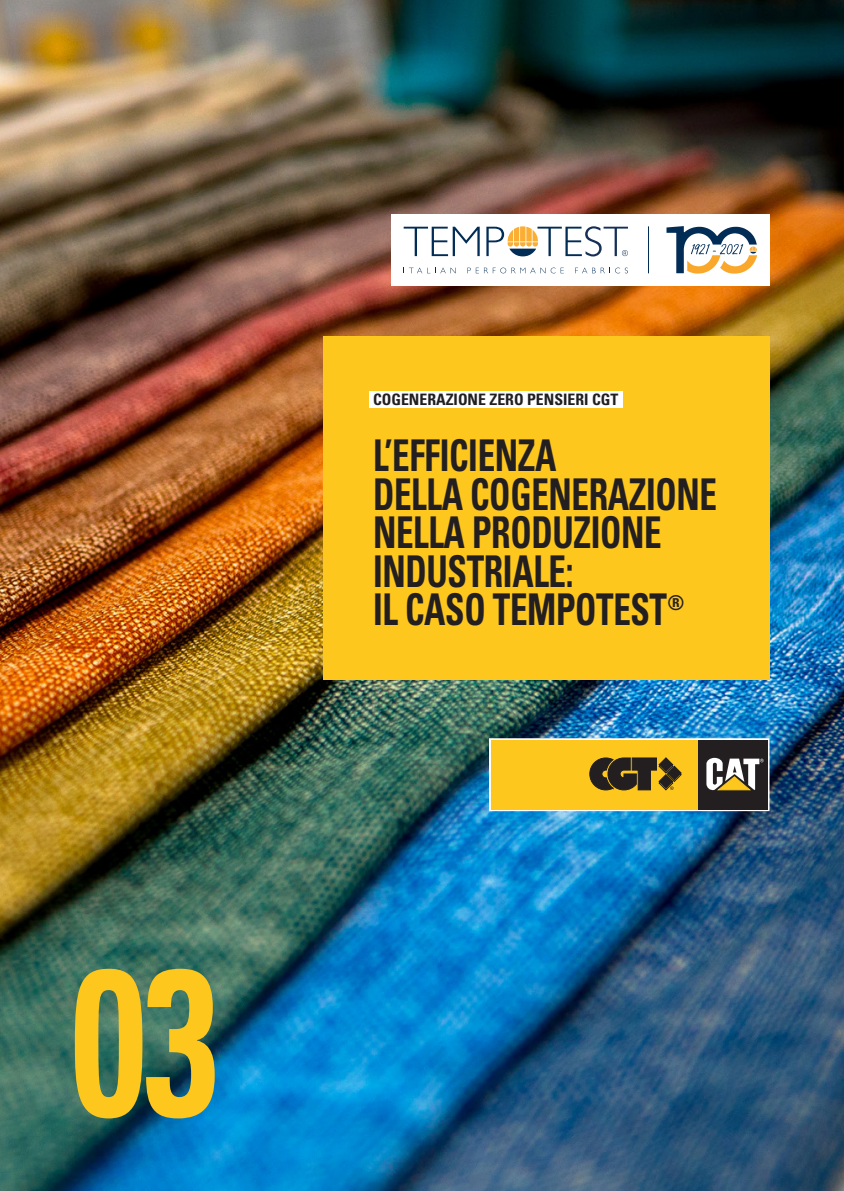
<style>
.page{position:relative;width:844px;height:1191px;background:#fff}
.page>*{position:absolute;margin:0;border:0;box-sizing:border-box;transform-origin:0 0}
.t1{font:700 condensed 208.95px "Univers LT Std";color:#fec71d;scale:.8 1}
.t2{font:700 condensed 43.75px/38.5px "Univers LT Std";letter-spacing:-.01em;color:#231f20;scale:.8 1}
.t3{font:700 condensed 15.75px "Univers LT Std";color:#231f20}
</style>
<div class="page">
<img style="left:0;top:0;width:843px;height:1191px">
<div style="left:322px;top:336px;width:447px;height:344px;background:#fec71d"></div>
<div style="left:369px;top:391px;width:253px;height:17px;background:#fff"></div>
<div style="left:489px;top:738px;width:280px;height:73px;border:4px solid #fff"></div>
<div style="left:490px;top:740px;width:277px;height:69px;background:#fec71d"></div>
<div style="left:698px;top:740px;width:69px;height:69px;background:#231f20"></div>
<svg style="left:706px;top:758px;width:57px;height:33px"></svg>
<svg style="left:589px;top:757px;width:92px;height:34px"></svg>
<div style="left:391px;top:214px;width:378px;height:72px;background:#fff"></div>
<svg style="left:403px;top:268px;width:52px;height:5px"></svg>
<svg style="left:467px;top:268px;width:96px;height:5px"></svg>
<svg style="left:575px;top:268px;width:52px;height:5px"></svg>
<svg style="left:403px;top:227px;width:76px;height:29px"></svg>
<svg style="left:486px;top:226px;width:141px;height:30px"></svg>
<hr style="left:648px;top:226px;width:1px;height:47px;background:#002c55">
<svg style="left:666px;top:226px;width:91px;height:48px"></svg>
<h1 class="t1" style="left:71px;top:914px;width:185px">03</h1>
<p class="t3" style="left:373px;top:390px;width:247px">COGENERAZIONE ZERO PENSIERI CGT</p>
<p class="t2" style="left:373px;top:436px;width:431px">L’EFFICIENZA<br>DELLA COGENERAZIONE<br>NELLA PRODUZIONE<br>INDUSTRIALE:<br>IL CASO TEMPOTEST<sup>®</sup></p>
</div>
